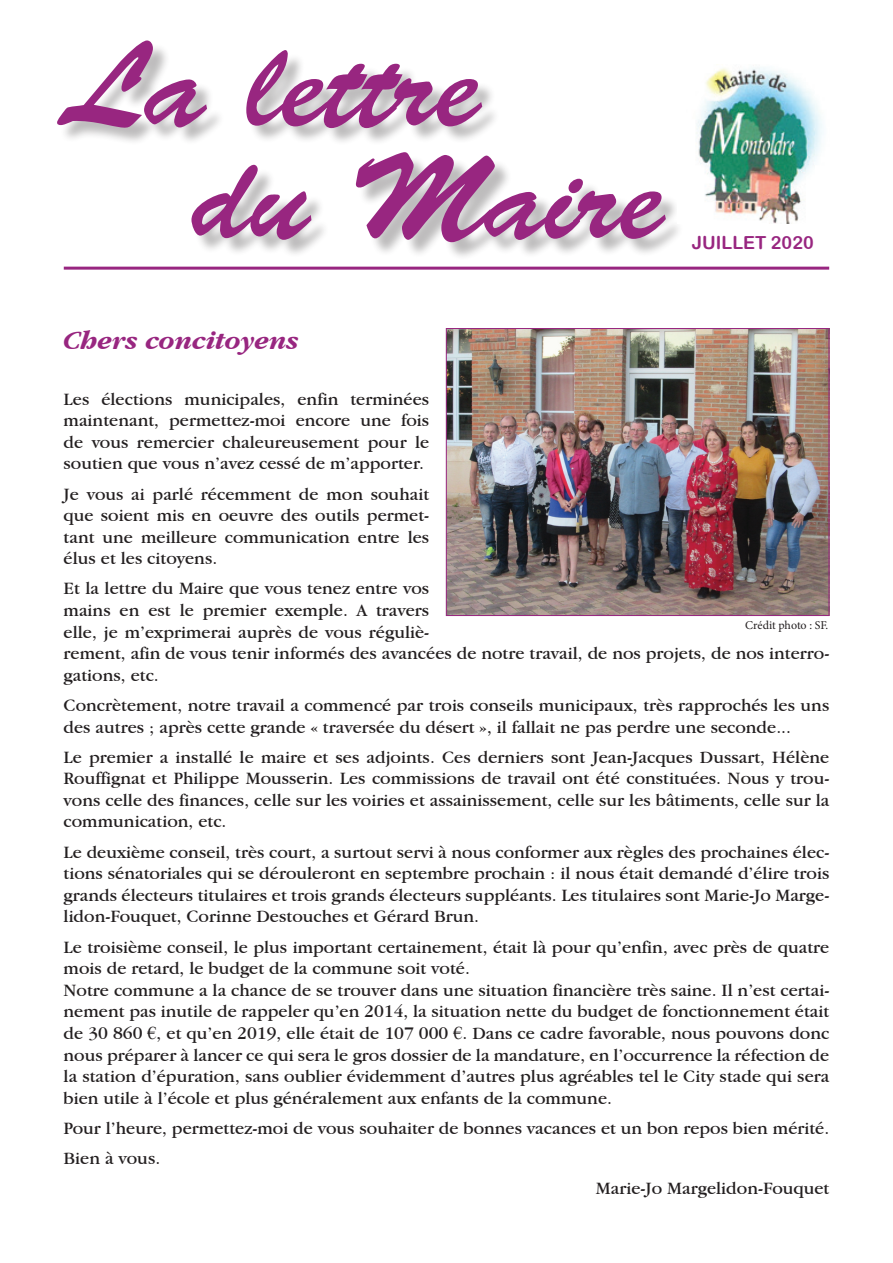
<style>
.page{position:relative;width:893px;height:1263px;background:#fff}
.page>*{position:absolute;margin:0;border:0;box-sizing:border-box;transform-origin:0 0}
.t1{font:120px/112.5px "Brush Script Std";color:#982680}
.t2{font:italic 700 27px "Garamond IT Cby BT";color:#982680}
.t3{font:18px/21.6px "Garamond IT Cby BT";color:#231f20;text-align:justify}
.t4{font:18px "Arial Rounded MT Bold";color:#982680}
.t5{font:12px "Minion Pro";letter-spacing:-.005em;color:#231f20}
.s1{font-family:"Times New Roman"}
</style>
<div class="page">
<div style="left:60px;top:43px;width:624px;height:218px;background:#231f20;opacity:.3"></div>
<hr style="left:64px;top:267px;width:765px;height:3px;background:#982680">
<img style="left:677px;top:65px;width:146px;height:159px">
<img style="left:448px;top:330px;width:379px;height:284px">
<div style="left:446px;top:328px;width:383px;height:288px;border:1px solid #982680"></div>
<h1 class="t1" style="left:192px;top:32px;width:473px;text-indent:-129px">La lettre<br>du Maire</h1>
<p class="t4" style="left:692px;top:232px;width:123px">juillet 2020</p>
<h2 class="t2" style="left:64px;top:324px;width:237px">Chers concitoyens</h2>
<p class="t3" style="left:64px;top:388px;width:367px">Les élections municipales, enfin terminées maintenant, permettez-moi encore une fois de vous remercier chaleureusement pour le soutien que vous n’avez cessé de m’apporter.</p>
<p class="t3" style="left:64px;top:483px;width:367px">Je vous ai parlé récemment de mon souhait que soient mis en oeuvre des outils permet&shy;tant une meilleure communication entre les élus et les citoyens.</p>
<p class="t3" style="left:64px;top:577px;width:767px;text-align:left">Et la lettre du Maire que vous tenez entre vos<br>mains en est le premier exemple. A travers<br>elle, je m’exprimerai auprès de vous réguliè-<br>rement, afin de vous tenir informés des avancées de notre travail, de nos projets, de nos interro&shy;gations, etc.</p>
<p class="t3" style="left:64px;top:694px;width:767px">Concrètement, notre travail a commencé par trois conseils municipaux, très rapprochés les uns des autres ; après cette grande « traversée du désert », il fallait ne pas perdre une seconde...</p>
<p class="t3" style="left:64px;top:746px;width:767px">Le premier a installé le maire et ses adjoints. Ces derniers sont Jean-Jacques Dussart, Hélène Rouffignat et Philippe Mousserin. Les commissions de travail ont été constituées. Nous y trou&shy;vons celle des finances, celle sur les voiries et assainissement, celle sur les bâtiments, celle sur la communication, etc.</p>
<p class="t3" style="left:64px;top:841px;width:767px">Le deuxième conseil, très court, a surtout servi à nous conformer aux règles des prochaines élec&shy;tions sénatoriales qui se dérouleront en septembre prochain : il nous était demandé d’élire trois grands électeurs titulaires et trois grands électeurs suppléants. Les titulaires sont Marie-Jo Marge&shy;lidon-Fouquet, Corinne Destouches et Gérard Brun.</p>
<p class="t3" style="left:64px;top:935px;width:767px;text-align:left">Le troisième conseil, le plus important certainement, était là pour qu’enfin, avec près de quatre mois de retard, le budget de la commune soit voté.<br>Notre commune a la chance de se trouver dans une situation financière très saine. Il n’est certai&shy;nement pas inutile de rappeler qu’en 2014, la situation nette du budget de fonctionnement était de 30 860 <span class="s1">€</span>, et qu’en 2019, elle était de 107 000 <span class="s1">€</span>. Dans ce cadre favorable, nous pouvons donc nous préparer à lancer ce qui sera le gros dossier de la mandature, en l’occurrence la réfection de la station d’épuration, sans oublier évidemment d’autres plus agréables tel le City stade qui sera bien utile à l’école et plus généralement aux enfants de la commune.</p>
<p class="t3" style="left:64px;top:1117px;width:767px">Pour l’heure, permettez-moi de vous souhaiter de bonnes vacances et un bon repos bien mérité.</p>
<p class="t3" style="left:64px;top:1147px;width:98px">Bien à vous.</p>
<p class="t3" style="left:596px;top:1177px;width:235px">Marie-Jo Margelidon-Fouquet</p>
<p class="t5" style="left:745px;top:617px;width:84px">Crédit photo : SF.</p>
</div>
